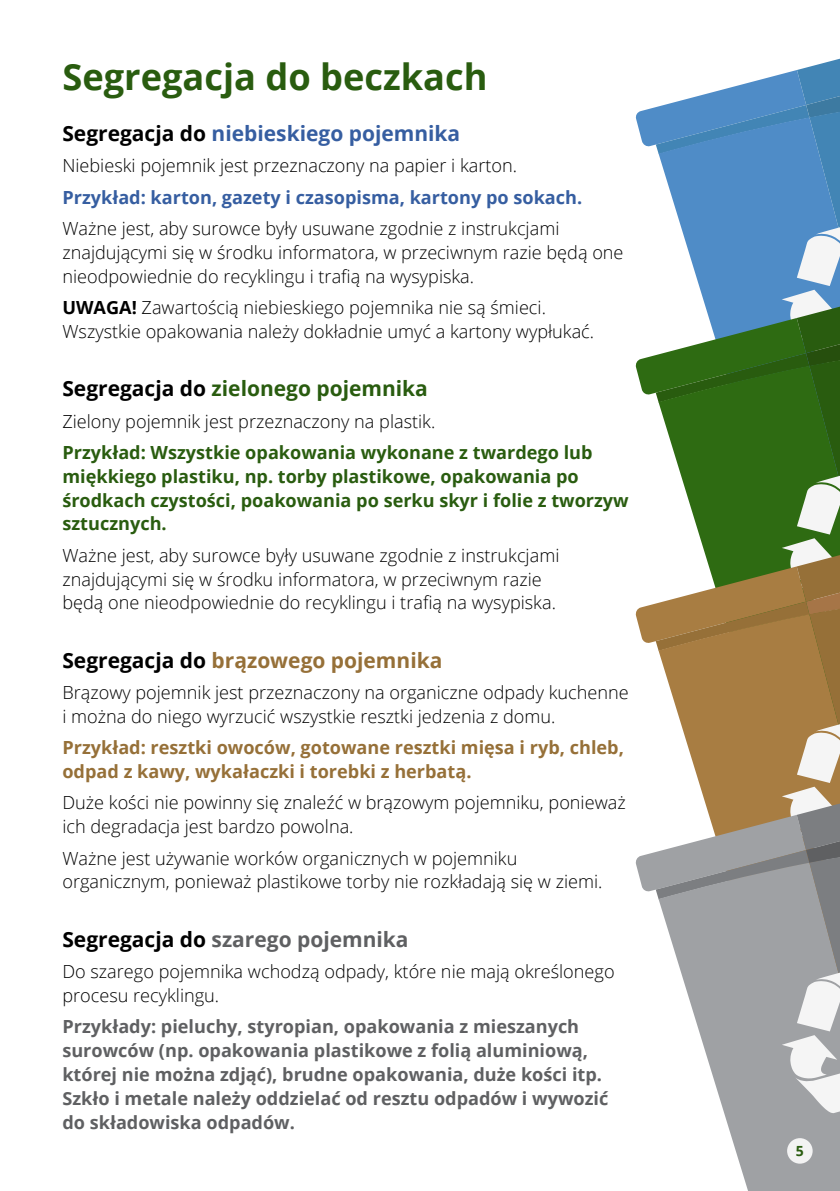
<style>
.page{position:relative;width:840px;height:1191px;background:#fff}
.page>*{position:absolute;margin:0;border:0;box-sizing:border-box;transform-origin:0 0}
.t1{font:700 36.2px "Open Sans";color:#295c0f}
.t2{font:700 21px "Open Sans";color:#365ea1}
.t3{font:700 21px "Open Sans";color:#295c0f}
.t4{font:700 21px "Open Sans";color:#967038}
.t5{font:700 21px "Open Sans";color:#5f6062}
.t6{font:300 18px/23.8px "Open Sans";color:#000}
.t7{font:700 18px/23.8px "Open Sans";color:#5f6062}
.t8{font:700 18px/23.8px "Open Sans";color:#295c0f}
.t9{font:700 18px/23.8px "Open Sans";color:#967038}
.t10{font:700 18px "Open Sans";color:#365ea1}
.t11{font:700 14px "Open Sans";color:#295c0f}
.s1{color:#000}
.s2{font-weight:700}
</style>
<div class="page">
<svg style="left:635px;top:59px;width:204px;height:1132px"></svg>
<div style="left:786px;top:1138px;width:26px;height:25px;background:#f3f3f3;border-radius:50%"></div>
<h1 class="t1" style="left:62px;top:51px;width:426px">Segregacja do beczkach</h1>
<p class="t2" style="left:62px;top:118px;width:399px"><span class="s1">Segregacja do</span> niebieskiego pojemnika</p>
<p class="t6" style="left:62px;top:153px;width:456px">Niebieski pojemnik jest przeznaczony na papier i karton.</p>
<p class="t10" style="left:62px;top:184px;width:521px">Przykład: karton, gazety i czasopisma, kartony po sokach.</p>
<p class="t6" style="left:62px;top:216px;width:562px">Ważne jest, aby surowce były usuwane zgodnie z instrukcjami znajdującymi się w środku informatora, w przeciwnym razie będą one nieodpowiednie do recyklingu i trafią na wysypiska.</p>
<p class="t6" style="left:62px;top:295px;width:533px"><span class="s2">UWAGA!</span> Zawartością niebieskiego pojemnika nie są śmieci.<br>Wszystkie opakowania należy dokładnie umyć a kartony wypłukać.</p>
<p class="t3" style="left:62px;top:374px;width:367px"><span class="s1">Segregacja do</span> zielonego pojemnika</p>
<p class="t6" style="left:62px;top:408px;width:374px">Zielony pojemnik jest przeznaczony na plastik.</p>
<p class="t8" style="left:62px;top:440px;width:567px">Przykład: Wszystkie opakowania wykonane z twardego lub miękkiego plastiku, np. torby plastikowe, opakowania po środkach czystości, poakowania po serku skyr i folie z tworzyw sztucznych.</p>
<p class="t6" style="left:62px;top:543px;width:498px">Ważne jest, aby surowce były usuwane zgodnie z instrukcjami znajdującymi się w środku informatora, w przeciwnym razie będą one nieodpowiednie do recyklingu i trafią na wysypiska.</p>
<p class="t4" style="left:62px;top:645px;width:381px"><span class="s1">Segregacja do</span> brązowego pojemnika</p>
<p class="t6" style="left:62px;top:680px;width:567px">Brązowy pojemnik jest przeznaczony na organiczne odpady kuchenne i można do niego wyrzucić wszystkie resztki jedzenia z domu.</p>
<p class="t9" style="left:62px;top:735px;width:562px">Przykład: resztki owoców, gotowane resztki mięsa i ryb, chleb, odpad z kawy, wykałaczki i torebki z herbatą.</p>
<p class="t6" style="left:62px;top:790px;width:564px">Duże kości nie powinny się znaleźć w brązowym pojemniku, ponieważ ich degradacja jest bardzo powolna.</p>
<p class="t6" style="left:62px;top:845px;width:541px">Ważne jest używanie worków organicznych w pojemniku organicznym, ponieważ plastikowe torby nie rozkładają się w ziemi.</p>
<p class="t5" style="left:62px;top:924px;width:347px"><span class="s1">Segregacja do</span> szarego pojemnika</p>
<p class="t6" style="left:62px;top:959px;width:553px">Do szarego pojemnika wchodzą odpady, które nie mają określonego procesu recyklingu.</p>
<p class="t7" style="left:62px;top:1014px;width:547px">Przykłady: pieluchy, styropian, opakowania z mieszanych surowców (np. opakowania plastikowe z folią aluminiową, której nie można zdjąć), brudne opakowania, duże kości itp.<br>Szkło i metale należy oddzielać od resztu odpadów i wywozić do składowiska odpadów.</p>
<p class="t11" style="left:795px;top:1140px;width:9px">5</p>
</div>
